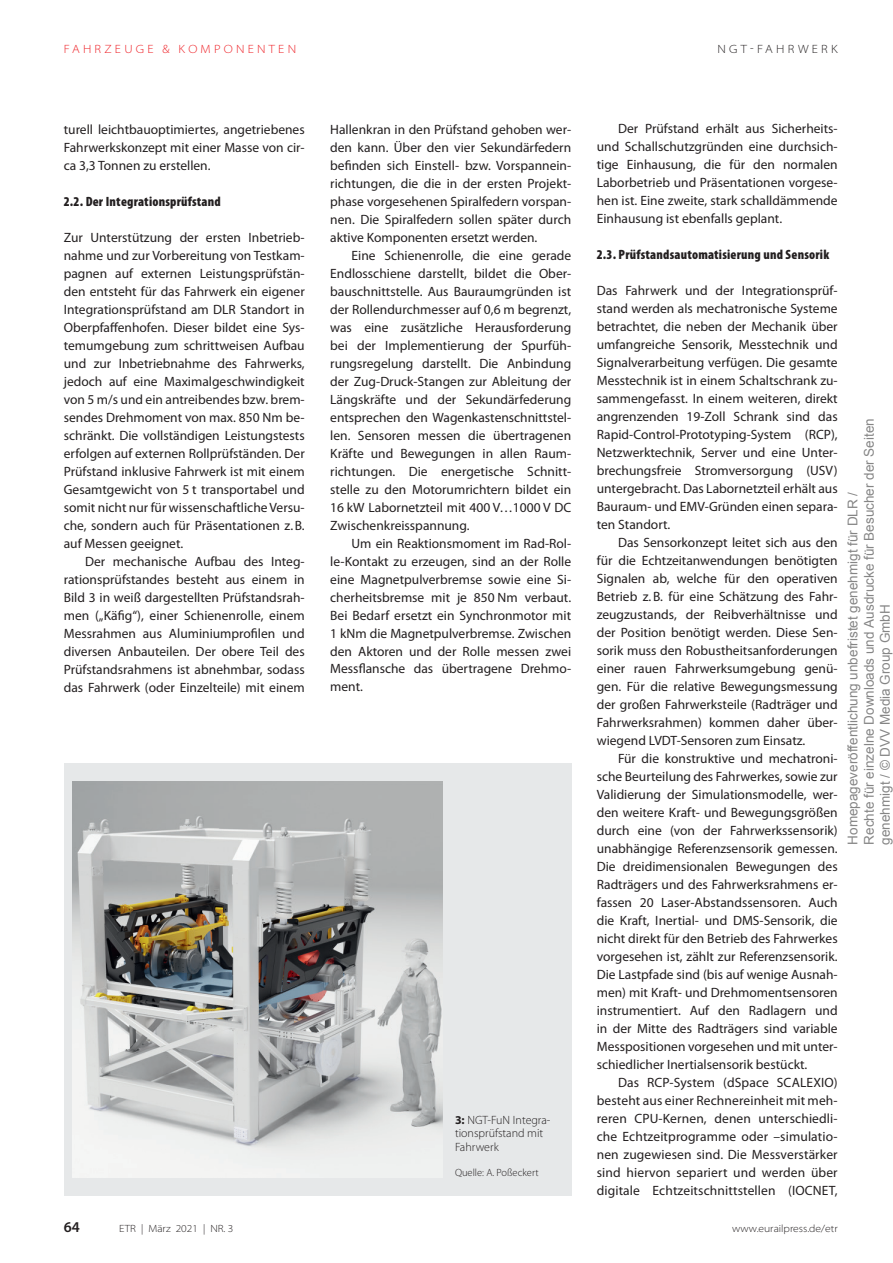
<style>
.page{position:relative;width:893px;height:1263px;background:#fff}
.page>*{position:absolute;margin:0;border:0;box-sizing:border-box;transform-origin:0 0}
.t1{font:600 15px "Myriad Pro";color:#231f20}
.t2{font:13.5px/18px "Myriad Pro";color:#231f20;text-align:justify}
.t3{font:13.5px/16.2px "Arial";color:rgb(0 0 0/.48)}
.t4{font:900 condensed 13.5px "Myriad Pro";letter-spacing:.015em;color:#231f20}
.t5{font:300 12px/13.5px "Myriad Pro";color:#231f20}
.t6{font:300 semi-expanded 12px "Myriad Pro";letter-spacing:.27em;color:#ee1d23}
.t7{font:300 semi-expanded 12px "Myriad Pro";letter-spacing:.27em;color:#231f20}
.t8{font:300 semi-expanded 10.5px "Myriad Pro";color:#231f20}
.t9{font:300 10.5px "Myriad Pro";color:#231f20}
.s1{font-weight:700}
</style>
<div class="page">
<div style="left:64px;top:764px;width:507px;height:432px;background:#e6e8e9"></div>
<img style="left:72px;top:782px;width:370px;height:396px">
<p class="t6" style="left:64px;top:42px;width:234px">FAHRZEUGE &amp; KOMPONENTEN</p>
<p class="t7" style="left:718px;top:42px;width:122px">NGT-FAHRWERK</p>
<p class="t2" style="left:64px;top:120px;width:242px">turell leichtbauoptimiertes, angetriebenes Fahrwerkskonzept mit einer Masse von cir&shy;ca 3,3 Tonnen zu erstellen.</p>
<p class="t4" style="left:64px;top:194px;width:159px">2.2. Der Integrationsprüfstand</p>
<p class="t2" style="left:64px;top:228px;width:242px">Zur Unterstützung der ersten Inbetrieb&shy;nahme und zur Vorbereitung von Testkam&shy;pagnen auf externen Leistungsprüfstän&shy;den entsteht für das Fahrwerk ein eigener Integrationsprüfstand am DLR Standort in Oberpfaffenhofen. Dieser bildet eine Sys&shy;temumgebung zum schrittweisen Aufbau und zur Inbetriebnahme des Fahrwerks, jedoch auf eine Maximalgeschwindigkeit von 5 m/s und ein antreibendes bzw. brem&shy;sendes Drehmoment von max. 850 Nm be&shy;schränkt. Die vollständigen Leistungstests erfolgen auf externen Rollprüfständen. Der Prüfstand inklusive Fahrwerk ist mit einem Gesamtgewicht von 5 t transportabel und somit nicht nur für wissenschaftliche Versu&shy;che, sondern auch für Präsentationen z.B. auf Messen geeignet.</p>
<p class="t2" style="left:64px;top:552px;width:242px;text-indent:21px">Der mechanische Aufbau des Integ&shy;rationsprüfstandes besteht aus einem in Bild 3 in weiß dargestellten Prüfstandsrah&shy;men („Käfig“), einer Schienenrolle, einem Messrahmen aus Aluminiumprofilen und diversen Anbauteilen. Der obere Teil des Prüfstandsrahmens ist abnehmbar, sodass das Fahrwerk (oder Einzelteile) mit einem</p>
<p class="t2" style="left:330px;top:120px;width:242px">Hallenkran in den Prüfstand gehoben wer&shy;den kann. Über den vier Sekundärfedern befinden sich Einstell- bzw. Vorspannein&shy;richtungen, die die in der ersten Projekt&shy;phase vorgesehenen Spiralfedern vorspan&shy;nen. Die Spiralfedern sollen später durch aktive Komponenten ersetzt werden.</p>
<p class="t2" style="left:330px;top:246px;width:242px;text-indent:21px">Eine Schienenrolle, die eine gerade Endlosschiene darstellt, bildet die Ober&shy;bauschnittstelle. Aus Bauraumgründen ist der Rollendurchmesser auf 0,6 m begrenzt, was eine zusätzliche Herausforderung bei der Implementierung der Spurfüh&shy;rungsregelung darstellt. Die Anbindung der Zug-Druck-Stangen zur Ableitung der Längskräfte und der Sekundärfederung entsprechen den Wagenkastenschnittstel&shy;len. Sensoren messen die übertragenen Kräfte und Bewegungen in allen Raum&shy;richtungen. Die energetische Schnitt&shy;stelle zu den Motorumrichtern bildet ein 16 kW Labornetzteil mit 400 V…1000 V DC Zwischenkreisspannung.</p>
<p class="t2" style="left:330px;top:534px;width:242px;text-indent:21px">Um ein Reaktionsmoment im Rad-Rol&shy;le-Kontakt zu erzeugen, sind an der Rolle eine Magnetpulverbremse sowie eine Si&shy;cherheitsbremse mit je 850 Nm verbaut.<br>Bei Bedarf ersetzt ein Synchronmotor mit 1 kNm die Magnetpulverbremse. Zwischen den Aktoren und der Rolle messen zwei Messflansche das übertragene Drehmo&shy;ment.</p>
<p class="t5" style="left:455px;top:1113px;width:97px"><span class="s1">3:</span> NGT-FuN Integra&shy;tionsprüfstand mit<br>Fahrwerk</p>
<p class="t9" style="left:455px;top:1166px;width:85px">Quelle: A. Poßeckert</p>
<p class="t2" style="left:597px;top:120px;width:242px;text-indent:21px">Der Prüfstand erhält aus Sicherheits&shy;und Schallschutzgründen eine durchsich&shy;tige Einhausung, die für den normalen Laborbetrieb und Präsentationen vorgese&shy;hen ist. Eine zweite, stark schalldämmende Einhausung ist ebenfalls geplant.</p>
<p class="t4" style="left:597px;top:247px;width:234px">2.3. Prüfstandsautomatisierung und Sensorik</p>
<p class="t2" style="left:597px;top:282px;width:242px">Das Fahrwerk und der Integrationsprüf&shy;stand werden als mechatronische Systeme betrachtet, die neben der Mechanik über umfangreiche Sensorik, Messtechnik und Signalverarbeitung verfügen. Die gesamte Messtechnik ist in einem Schaltschrank zu&shy;sammengefasst. In einem weiteren, direkt angrenzenden 19-Zoll Schrank sind das Rapid-Control-Prototyping-System (RCP), Netzwerktechnik, Server und eine Unter&shy;brechungsfreie Stromversorgung (USV) untergebracht. Das Labornetzteil erhält aus Bauraum- und EMV-Gründen einen separa&shy;ten Standort.</p>
<p class="t2" style="left:597px;top:534px;width:242px;text-indent:21px">Das Sensorkonzept leitet sich aus den für die Echtzeitanwendungen benötigten Signalen ab, welche für den operativen Betrieb z.B. für eine Schätzung des Fahr&shy;zeugzustands, der Reibverhältnisse und der Position benötigt werden. Diese Sen&shy;sorik muss den Robustheitsanforderungen einer rauen Fahrwerksumgebung genü&shy;gen. Für die relative Bewegungsmessung der großen Fahrwerksteile (Radträger und Fahrwerksrahmen) kommen daher über&shy;wiegend LVDT-Sensoren zum Einsatz.</p>
<p class="t2" style="left:597px;top:750px;width:242px;text-indent:21px">Für die konstruktive und mechatroni&shy;sche Beurteilung des Fahrwerkes, sowie zur Validierung der Simulationsmodelle, wer&shy;den weitere Kraft- und Bewegungsgrößen durch eine (von der Fahrwerkssensorik) unabhängige Referenzsensorik gemessen.<br>Die dreidimensionalen Bewegungen des Radträgers und des Fahrwerksrahmens er&shy;fassen 20 Laser-Abstandssensoren. Auch die Kraft, Inertial- und DMS-Sensorik, die nicht direkt für den Betrieb des Fahrwerkes vorgesehen ist, zählt zur Referenzsensorik.<br>Die Lastpfade sind (bis auf wenige Ausnah&shy;men) mit Kraft- und Drehmomentsensoren instrumentiert. Auf den Radlagern und in der Mitte des Radträgers sind variable Messpositionen vorgesehen und mit unter&shy;schiedlicher Inertialsensorik bestückt.</p>
<p class="t2" style="left:597px;top:1074px;width:242px;text-indent:21px">Das RCP-System (dSpace SCALEXIO) besteht aus einer Rechnereinheit mit meh&shy;reren CPU-Kernen, denen unterschiedli&shy;che Echtzeitprogramme oder –simulatio&shy;nen zugewiesen sind. Die Messverstärker sind hiervon separiert und werden über digitale Echtzeitschnittstellen (IOCNET,</p>
<p class="t1" style="left:64px;top:1217px;width:18px">64</p>
<p class="t8" style="left:119px;top:1222px;width:116px">ETR | März 2021 | NR. 3</p>
<p class="t8" style="left:732px;top:1222px;width:107px">www.eurailpress.de/etr</p>
<p class="t3" style="left:845px;top:845px;width:428px;rotate:-90deg">Homepageveröffentlichung unbefristet genehmigt für DLR /<br>Rechte für einzelne Downloads und Ausdrucke für Besucher der Seiten genehmigt / © DVV Media Group GmbH</p>
</div>
